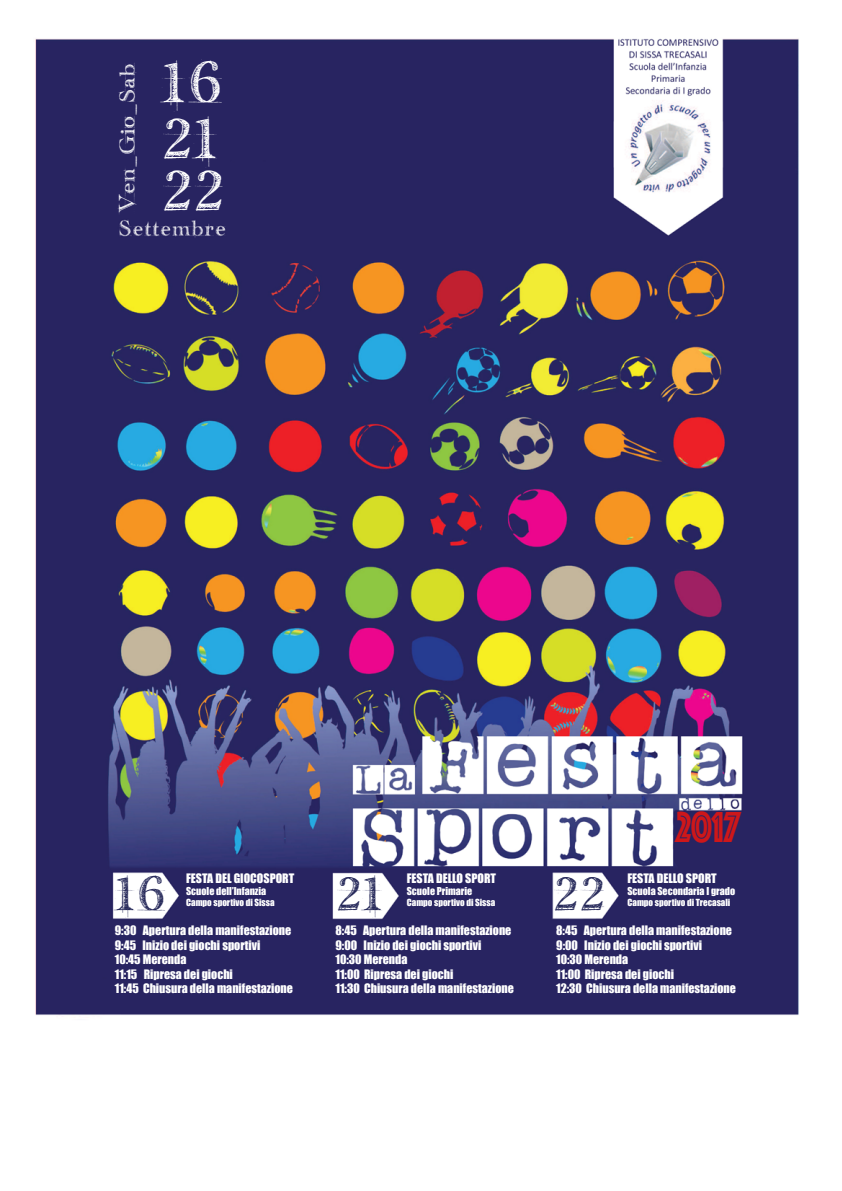
<style>
.page{position:relative;width:842px;height:1191px;background:#fff}
.page>*{position:absolute;margin:0;border:0;box-sizing:border-box;transform-origin:0 0}
.t1{font:48px/56.7px "handwriting draft free version";color:#fff}
.t2{font:45px "Phosphate Inline";color:#cd171a;scale:.83 1}
.t3{font:40px "handwriting draft free version";color:#26295a}
.t4{font:18px "handwriting draft free version";color:#fff;scale:1.08 1}
.t5{font:12px/14.4px "Impact";color:#fff}
.t6{font:10px "Impact";color:#fff}
.t7{font:9px "Impact";color:#fff}
</style>
<div class="page">
<img style="left:35px;top:38px;width:764px;height:978px">
<h3 class="t4" style="left:119px;top:213px;width:141px;rotate:-90deg">Ven_Gio_Sab</h3>
<h1 class="t1" style="left:162px;top:58px;width:63px">16<br>21</h1>
<h1 class="t1" style="left:162px;top:166px;width:64px">22</h1>
<h2 class="t2" style="left:675px;top:799px;width:80px">2017</h2>
<p class="t5" style="left:186px;top:871px;width:110px">FESTA DEL GIOCOSPORT</p>
<p class="t6" style="left:186px;top:884px;width:82px">Scuole dell’Infanzia</p>
<p class="t7" style="left:186px;top:896px;width:90px">Campo sportivo di Sissa</p>
<p class="t5" style="left:115px;top:923px;width:180px">9:30 Apertura della manifestazione<br>9:45 Inizio dei giochi sportivi<br>10:45 Merenda<br>11:15 Ripresa dei giochi<br>11:45 Chiusura della manifestazione</p>
<p class="t5" style="left:335px;top:923px;width:180px">8:45 Apertura della manifestazione<br>9:00 Inizio dei giochi sportivi<br>10:30 Merenda<br>11:00 Ripresa dei giochi<br>11:30 Chiusura della manifestazione</p>
<p class="t5" style="left:556px;top:923px;width:181px">8:45 Apertura della manifestazione<br>9:00 Inizio dei giochi sportivi<br>10:30 Merenda<br>11:00 Ripresa dei giochi<br>12:30 Chiusura della manifestazione</p>
<p class="t5" style="left:407px;top:871px;width:91px">FESTA DELLO SPORT</p>
<p class="t6" style="left:407px;top:884px;width:67px">Scuole Primarie</p>
<p class="t7" style="left:407px;top:896px;width:90px">Campo sportivo di Sissa</p>
<p class="t5" style="left:627px;top:871px;width:91px">FESTA DELLO SPORT</p>
<p class="t6" style="left:627px;top:884px;width:109px">Scuola Secondaria I grado</p>
<p class="t7" style="left:627px;top:896px;width:104px">Campo sportivo di Trecasali</p>
<h3 class="t3" style="left:115px;top:876px;width:53px">16</h3>
<h3 class="t3" style="left:336px;top:876px;width:49px">21</h3>
<h3 class="t3" style="left:553px;top:876px;width:54px">22</h3>
</div>
